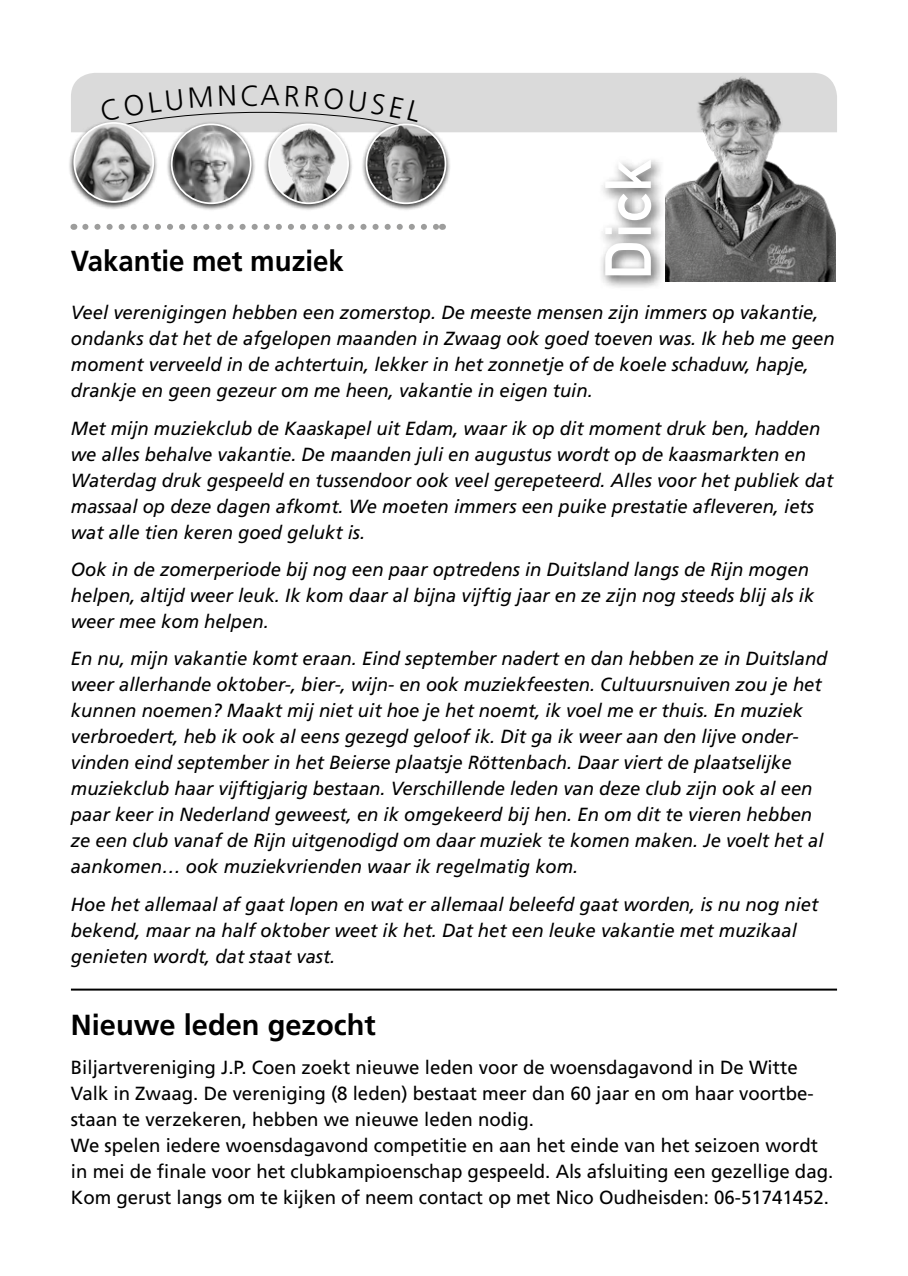
<style>
.page{position:relative;width:908px;height:1276px;background:#fff}
.page>*{position:absolute;margin:0;border:0;box-sizing:border-box;transform-origin:0 0}
.t1{font:700 64px "DIN Alternate";color:#fff}
.t2{font:700 29px "Frutiger";color:#000}
.t3{font:700 29px "Frutiger";color:#000;scale:.95 1}
.t4{font:300 29px "Frutiger";color:#000}
.t5{font:italic 19px/26px "Frutiger";color:#000}
.t6{font:19px/26px "Frutiger";color:#000}
</style>
<div class="page">
<div style="left:598px;top:155px;width:67px;height:136px;background:#000;opacity:.75"></div>
<div style="left:166px;top:121px;width:90px;height:90px;background:#000;opacity:.75"></div>
<img style="left:172px;top:124px;width:78px;height:79px;border-radius:39px">
<div style="left:171px;top:123px;width:80px;height:81px;border:2px solid #fff;border-radius:50%"></div>
<div style="left:263px;top:121px;width:90px;height:90px;background:#000;opacity:.75"></div>
<img style="left:269px;top:132px;width:79px;height:71px">
<div style="left:268px;top:123px;width:81px;height:81px;border:2px solid #fff;border-radius:50%"></div>
<img style="left:664px;top:132px;width:170px;height:149px">
<svg style="left:85px;top:224px;width:351px;height:6px"></svg>
<div style="left:68px;top:120px;width:90px;height:90px;background:#000;opacity:.75"></div>
<img style="left:74px;top:123px;width:79px;height:79px;border-radius:39px">
<div style="left:73px;top:122px;width:81px;height:81px;border:2px solid #fff;border-radius:50%"></div>
<div style="left:360px;top:121px;width:90px;height:90px;background:#000;opacity:.75"></div>
<img style="left:366px;top:124px;width:79px;height:79px;border-radius:39px">
<div style="left:365px;top:123px;width:81px;height:81px;border:2px solid #fff;border-radius:50%"></div>
<hr style="left:71px;top:988px;width:765px;height:2px;background:#000">
<svg style="left:71px;top:73px;width:765px;height:59px"></svg>
<h2 class="t4" style="left:240px;top:79px;width:21px">C</h2>
<h1 class="t1" style="left:579px;top:280px;width:123px;rotate:-90deg">Dick</h1>
<h2 class="t3" style="left:71px;top:244px;width:288px">Vakantie met muziek</h2>
<p class="t5" style="left:71px;top:300px;width:765px">Veel verenigingen hebben een zomerstop. De meeste mensen zijn immers op vakantie, ondanks dat het de afgelopen maanden in Zwaag ook goed toeven was. Ik heb me geen moment verveeld in de achtertuin, lekker in het zonnetje of de koele schaduw, hapje, drankje en geen gezeur om me heen, vakantie in eigen tuin.</p>
<p class="t5" style="left:71px;top:415px;width:763px">Met mijn muziekclub de Kaaskapel uit Edam, waar ik op dit moment druk ben, hadden we alles behalve vakantie. De maanden juli en augustus wordt op de kaasmarkten en Waterdag druk gespeeld en tussendoor ook veel gerepeteerd. Alles voor het publiek dat massaal op deze dagen afkomt. We moeten immers een puike prestatie afleveren, iets wat alle tien keren goed gelukt is.</p>
<p class="t5" style="left:71px;top:556px;width:744px">Ook in de zomerperiode bij nog een paar optredens in Duitsland langs de Rijn mogen helpen, altijd weer leuk. Ik kom daar al bijna vijftig jaar en ze zijn nog steeds blij als ik weer mee kom helpen.</p>
<p class="t5" style="left:71px;top:646px;width:757px">En nu, mijn vakantie komt eraan. Eind september nadert en dan hebben ze in Duitsland weer allerhande oktober-, bier-, wijn- en ook muziekfeesten. Cultuursnuiven zou je het kunnen noemen? Maakt mij niet uit hoe je het noemt, ik voel me er thuis. En muziek verbroedert, heb ik ook al eens gezegd geloof ik. Dit ga ik weer aan den lijve onder&shy;vinden eind september in het Beierse plaatsje Röttenbach. Daar viert de plaatselijke muziekclub haar vijftigjarig bestaan. Verschillende leden van deze club zijn ook al een paar keer in Nederland geweest, en ik omgekeerd bij hen. En om dit te vieren hebben ze een club vanaf de Rijn uitgenodigd om daar muziek te komen maken. Je voelt het al aankomen… ook muziekvrienden waar ik regelmatig kom.</p>
<p class="t5" style="left:71px;top:891px;width:748px">Hoe het allemaal af gaat lopen en wat er allemaal beleefd gaat worden, is nu nog niet bekend, maar na half oktober weet ik het. Dat het een leuke vakantie met muzikaal genieten wordt, dat staat vast.</p>
<h2 class="t2" style="left:71px;top:1008px;width:306px">Nieuwe leden gezocht</h2>
<p class="t6" style="left:71px;top:1054px;width:763px">Biljartvereniging J.P. Coen zoekt nieuwe leden voor de woensdagavond in De Witte Valk in Zwaag. De vereniging (8 leden) bestaat meer dan 60 jaar en om haar voortbe&shy;staan te verzekeren, hebben we nieuwe leden nodig.<br>We spelen iedere woensdagavond competitie en aan het einde van het seizoen wordt in mei de finale voor het clubkampioenschap gespeeld. Als afsluiting een gezellige dag.<br>Kom gerust langs om te kijken of neem contact op met Nico Oudheisden: 06-51741452.</p>
</div>
